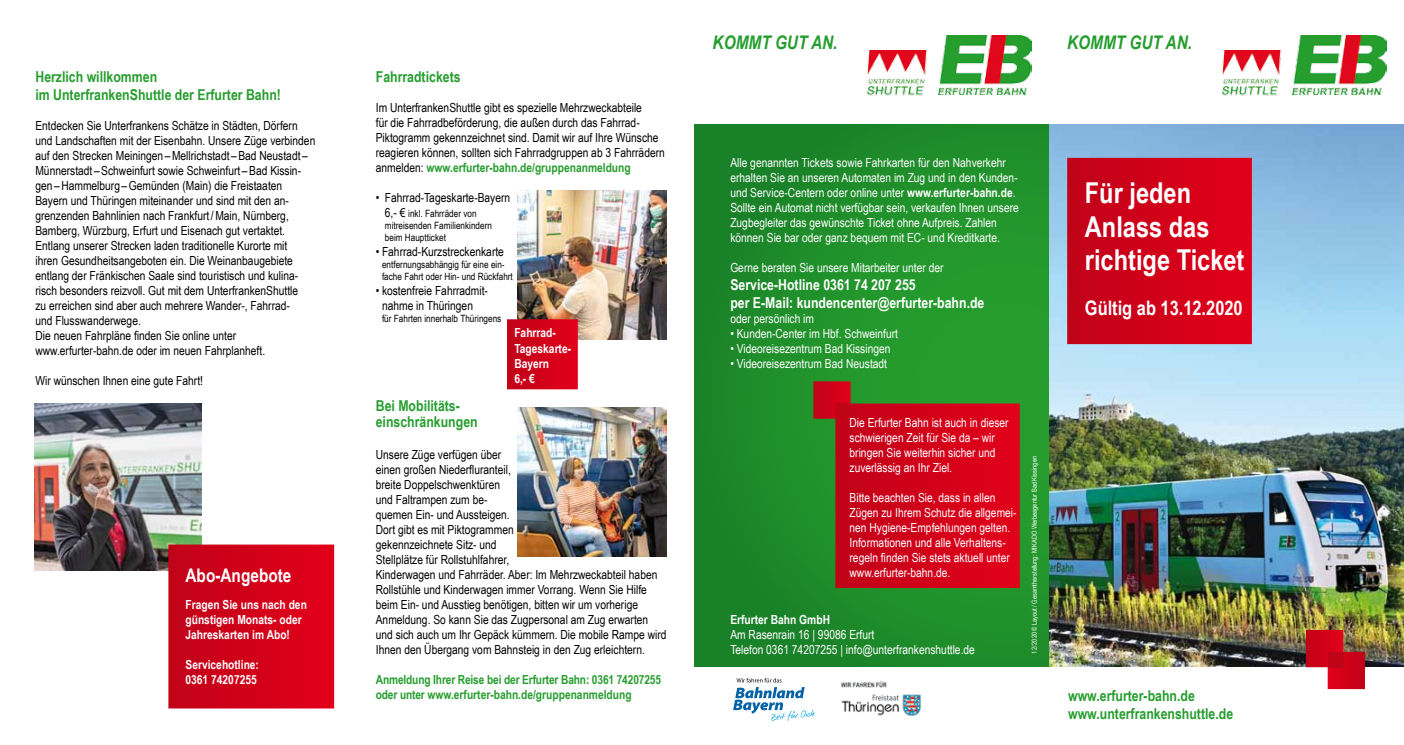
<style>
.page{position:relative;width:1404px;height:745px;background:#fff}
.page>*{position:absolute;margin:0;border:0;box-sizing:border-box;transform-origin:0 0}
.t1{font:700 28.75px/33.8px "Arial Narrow";color:#fff}
.t2{font:700 20px "Arial Narrow";color:#fff}
.t3{font:italic 700 18.75px "Arial Narrow";color:#269d2e}
.t4{font:700 18.75px "Arial Narrow";color:#fff}
.t5{font:700 15px/18px "Arial Narrow";color:#269d2e}
.t6{font:700 15px/18px "Arial Narrow";color:#fff}
.t7{font:12.5px/15px "Arial Narrow";color:#000}
.t8{font:12.5px/15px "Arial Narrow";color:#fff}
.t9{font:700 12.5px/15px "Arial Narrow";color:#fff}
.t10{font:700 12.5px/15px "Arial Narrow";letter-spacing:-.01em;color:#269d2e}
.t11{font:10px/12px "Arial Narrow";color:#000}
.t12{font:6.88px "Arial Narrow";color:#fff}
.s1{font-weight:700;color:#269d2e}
.s2{font-size:12.5px}
.s3{font-weight:700}
</style>
<div class="page">
<svg style="left:694px;top:124px;width:355px;height:542px;background:#1f8d2a"></svg>
<img style="left:1049px;top:124px;width:354px;height:542px">
<img style="left:1292px;top:35px;width:93px;height:60px">
<img style="left:938px;top:35px;width:93px;height:60px">
<img style="left:1222px;top:50px;width:60px;height:46px">
<img style="left:867px;top:50px;width:60px;height:46px">
<img style="left:35px;top:403px;width:166px;height:167px">
<svg style="left:733px;top:678px;width:82px;height:42px"></svg>
<img style="left:840px;top:681px;width:81px;height:34px">
<svg style="left:1067px;top:158px;width:184px;height:186px;background:#d0021a"></svg>
<svg style="left:1305px;top:629px;width:59px;height:59px;background:#c93941"></svg>
<div style="left:1327px;top:651px;width:15px;height:16px;background:#c00418"></div>
<svg style="left:813px;top:381px;width:206px;height:206px;background:#b21b1c"></svg>
<div style="left:835px;top:403px;width:15px;height:15px;background:#c00418"></div>
<img style="left:517px;top:190px;width:149px;height:149px">
<img style="left:517px;top:407px;width:149px;height:149px">
<svg style="left:168px;top:544px;width:166px;height:164px;background:#d1021a"></svg>
<svg style="left:507px;top:319px;width:70px;height:70px;background:#d00019"></svg>
<p class="t5" style="left:35px;top:67px;width:247px">Herzlich willkommen<br>im UnterfrankenShuttle der Erfurter Bahn!</p>
<p class="t7" style="left:35px;top:117px;width:281px">Entdecken Sie Unterfrankens Schätze in Städten, Dörfern und Landschaften mit der Eisenbahn. Unsere Züge verbinden auf den Strecken Meiningen – Mellrichstadt – Bad Neustadt – Münnerstadt – Schweinfurt sowie Schweinfurt – Bad Kissin&shy;gen – Hammelburg – Gemünden (Main) die Freistaaten Bayern und Thüringen miteinander und sind mit den an&shy;grenzenden Bahnlinien nach Frankfurt / Main, Nürnberg, Bamberg, Würzburg, Erfurt und Eisenach gut vertaktet.<br>Entlang unserer Strecken laden traditionelle Kurorte mit<br>ihren Gesundheitsangeboten ein. Die Weinanbaugebiete entlang der Fränkischen Saale sind touristisch und kulina&shy;risch besonders reizvoll. Gut mit dem UnterfrankenShuttle<br>zu erreichen sind aber auch mehrere Wander-, Fahrrad-<br>und Flusswanderwege.<br>Die neuen Fahrpläne finden Sie online unter www.erfurter-bahn.de oder im neuen Fahrplanheft.</p>
<p class="t7" style="left:35px;top:372px;width:169px">Wir wünschen Ihnen eine gute Fahrt!</p>
<h3 class="t4" style="left:185px;top:561px;width:107px">Abo-Angebote</h3>
<p class="t9" style="left:185px;top:596px;width:123px">Fragen Sie uns nach den günstigen Monats- oder<br>Jahreskarten im Abo!</p>
<p class="t9" style="left:185px;top:656px;width:75px">Servicehotline:<br>0361 74207255</p>
<p class="t5" style="left:376px;top:67px;width:86px">Fahrradtickets</p>
<p class="t7" style="left:376px;top:99px;width:290px">Im UnterfrankenShuttle gibt es spezielle Mehrzweckabteile<br>für die Fahrradbeförderung, die außen durch das Fahrrad-Piktogramm gekennzeichnet sind. Damit wir auf Ihre Wünsche reagieren können, sollten sich Fahrradgruppen ab 3 Fahrrädern anmelden: <span class="s1">www.erfurter-bahn.de/gruppenanmeldung</span></p>
<p class="t7" style="left:376px;top:189px;width:136px">• Fahrrad-Tageskarte-Bayern</p>
<p class="t11" style="left:385px;top:207px;width:109px"><span class="s2">6,- €</span> inkl. Fahrräder von mitreisenden Familienkindern beim Hauptticket</p>
<p class="t7" style="left:376px;top:243px;width:130px">• Fahrrad-Kurzstreckenkarte</p>
<p class="t11" style="left:382px;top:258px;width:132px">entfernungsabhängig für eine ein&shy;fache Fahrt oder Hin- und Rückfahrt</p>
<p class="t7" style="left:382px;top:282px;width:107px;text-indent:-6px">• kostenfreie Fahrradmit&shy;nahme in Thüringen</p>
<p class="t11" style="left:382px;top:312px;width:121px">für Fahrten innerhalb Thüringens</p>
<p class="t9" style="left:514px;top:325px;width:58px">Fahrrad-<br>Tageskarte-<br>Bayern<br>6,- €</p>
<p class="t5" style="left:376px;top:396px;width:103px;line-height:16.2px">Bei Mobilitäts&shy;einschränkungen</p>
<p class="t7" style="left:376px;top:446px;width:292px">Unsere Züge verfügen über<br>einen großen Niederfluranteil,<br>breite Doppelschwenktüren<br>und Faltrampen zum be-<br>quemen Ein- und Aussteigen.<br>Dort gibt es mit Piktogrammen<br>gekennzeichnete Sitz- und<br>Stellplätze für Rollstuhlfahrer,<br>Kinderwagen und Fahrräder. Aber: Im Mehrzweckabteil haben Rollstühle und Kinderwagen immer Vorrang. Wenn Sie Hilfe beim Ein- und Ausstieg benötigen, bitten wir um vorherige Anmeldung. So kann Sie das Zugpersonal am Zug erwarten und sich auch um Ihr Gepäck kümmern. Die mobile Rampe wird Ihnen den Übergang vom Bahnsteig in den Zug erleichtern.</p>
<p class="t10" style="left:376px;top:671px;width:287px">Anmeldung Ihrer Reise bei der Erfurter Bahn: 0361 74207255 oder unter www.erfurter-bahn.de/gruppenanmeldung</p>
<h3 class="t3" style="left:712px;top:28px;width:126px">KOMMT GUT AN.</h3>
<h3 class="t3" style="left:1067px;top:28px;width:126px">KOMMT GUT AN.</h3>
<p class="t8" style="left:730px;top:154px;width:290px">Alle genannten Tickets sowie Fahrkarten für den Nahverkehr erhalten Sie an unseren Automaten im Zug und in den Kunden&shy;und Service-Centern oder online unter <span class="s3">www.erfurter-bahn.de</span>.<br>Sollte ein Automat nicht verfügbar sein, verkaufen Ihnen unsere Zugbegleiter das gewünschte Ticket ohne Aufpreis. Zahlen können Sie bar oder ganz bequem mit EC- und Kreditkarte.</p>
<p class="t8" style="left:730px;top:259px;width:215px">Gerne beraten Sie unsere Mitarbeiter unter der</p>
<p class="t6" style="left:730px;top:275px;width:255px">Service-Hotline 0361 74 207 255<br>per E-Mail: kundencenter@erfurter-bahn.de</p>
<p class="t8" style="left:730px;top:310px;width:85px">oder persönlich im</p>
<p class="t8" style="left:730px;top:325px;width:169px">• Kunden-Center im Hbf. Schweinfurt</p>
<p class="t8" style="left:730px;top:340px;width:162px">• Videoreisezentrum Bad Kissingen</p>
<p class="t8" style="left:730px;top:355px;width:158px">• Videoreisezentrum Bad Neustadt</p>
<p class="t8" style="left:849px;top:414px;width:160px">Die Erfurter Bahn ist auch in dieser schwierigen Zeit für Sie da – wir bringen Sie weiterhin sicher und zuverlässig an Ihr Ziel.</p>
<p class="t8" style="left:849px;top:489px;width:168px">Bitte beachten Sie, dass in allen Zügen zu Ihrem Schutz die allgemei&shy;nen Hygiene-Empfehlungen gelten.<br>Informationen und alle Verhaltens&shy;regeln finden Sie stets aktuell unter www.erfurter-bahn.de.</p>
<p class="t9" style="left:730px;top:610px;width:101px">Erfurter Bahn GmbH</p>
<p class="t8" style="left:730px;top:625px;width:246px">Am Rasenrain 16 | 99086 Erfurt<br>Telefon 0361 74207255 | info@unterfrankenshuttle.de</p>
<p class="t12" style="left:1029px;top:654px;width:199px;rotate:-90deg">1 2/ 2020 © Layout / Gesamtherstellung: MIKADO Werbeagentur Bad Kissingen</p>
<h1 class="t1" style="left:1084px;top:174px;width:161px">Für jeden<br>Anlass das richtige Ticket</h1>
<h2 class="t2" style="left:1084px;top:293px;width:159px">Gültig ab 13.12.2020</h2>
<p class="t5" style="left:1068px;top:685px;width:166px">www.erfurter-bahn.de www.unterfrankenshuttle.de</p>
</div>
